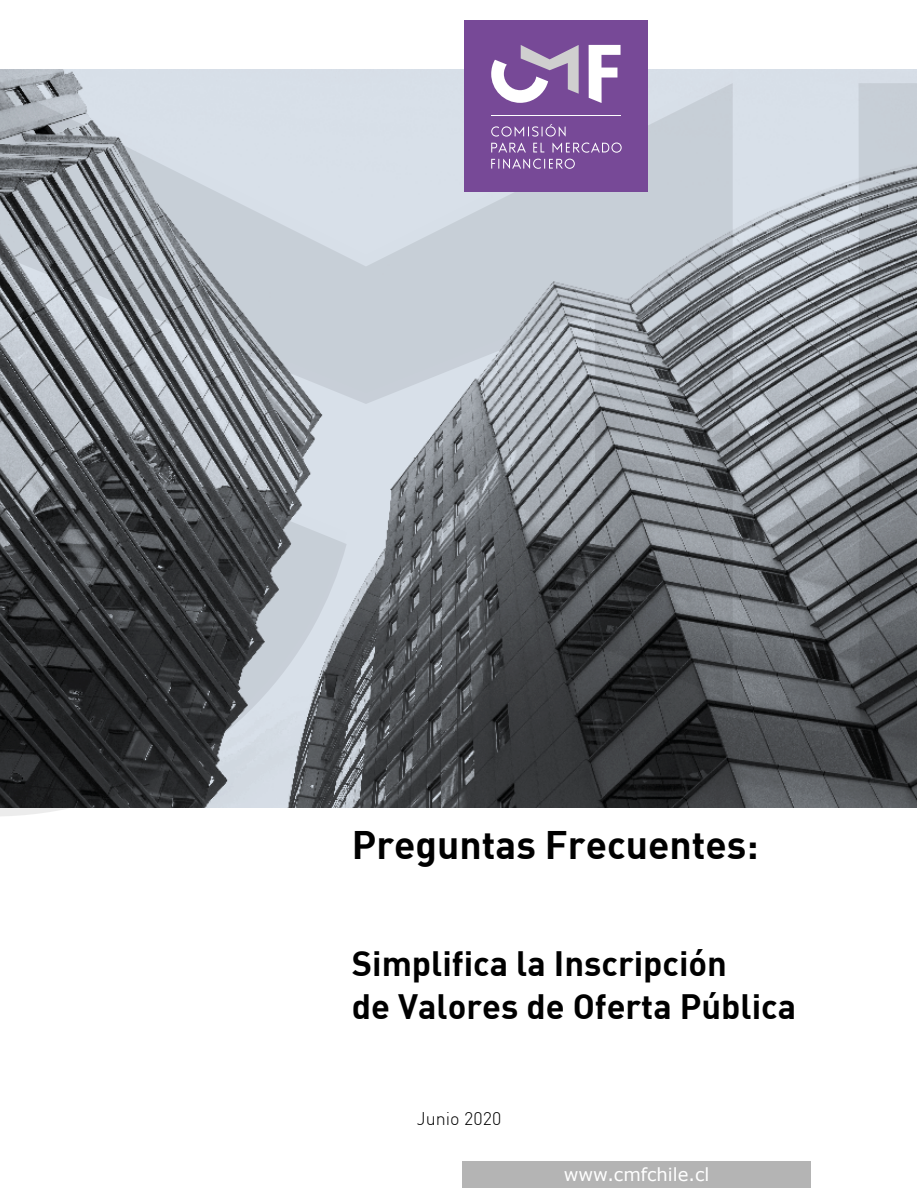
<style>
.page{position:relative;width:918px;height:1188px;background:#fff}
.page>*{position:absolute;margin:0;border:0;box-sizing:border-box;transform-origin:0 0}
.t1{font:39px "DIN Bold";color:#000}
.t2{font:34.5px/43.5px "DIN Bold";color:#000}
.t3{font:18px "Verdana";color:#fff}
.t4{font:300 18px "DIN";color:#000}
</style>
<div class="page">
<img style="left:0;top:69px;width:916px;height:739px">
<svg style="left:0;top:83px;width:733px;height:618px;background:#9ba1a7"></svg>
<svg style="left:0;top:270px;width:347px;height:546px;background:#6c7074"></svg>
<svg style="left:859px;top:72px;width:57px;height:736px;background:#777b80"></svg>
<div style="left:462px;top:1162px;width:349px;height:26px;background:#b4b4b4"></div>
<div style="left:465px;top:20px;width:183px;height:172px;background:#774997"></div>
<svg style="left:491px;top:124px;width:75px;height:13px"></svg>
<svg style="left:491px;top:143px;width:35px;height:9px"></svg>
<svg style="left:533px;top:143px;width:11px;height:9px"></svg>
<svg style="left:553px;top:143px;width:69px;height:10px"></svg>
<svg style="left:491px;top:159px;width:84px;height:10px"></svg>
<hr style="left:491px;top:115px;width:130px;height:1px;background:#fff">
<svg style="left:491px;top:45px;width:88px;height:58px"></svg>
<svg style="left:589px;top:45px;width:32px;height:58px"></svg>
<p class="t1" style="left:352px;top:819px;width:408px">Preguntas Frecuentes:</p>
<p class="t2" style="left:352px;top:940px;width:446px">Simplifica la Inscripción<br>de Valores de Oferta Pública</p>
<p class="t4" style="left:417px;top:1107px;width:86px">Junio 2020</p>
<p class="t3" style="left:564px;top:1162px;width:147px">www.cmfchile.cl</p>
</div>
